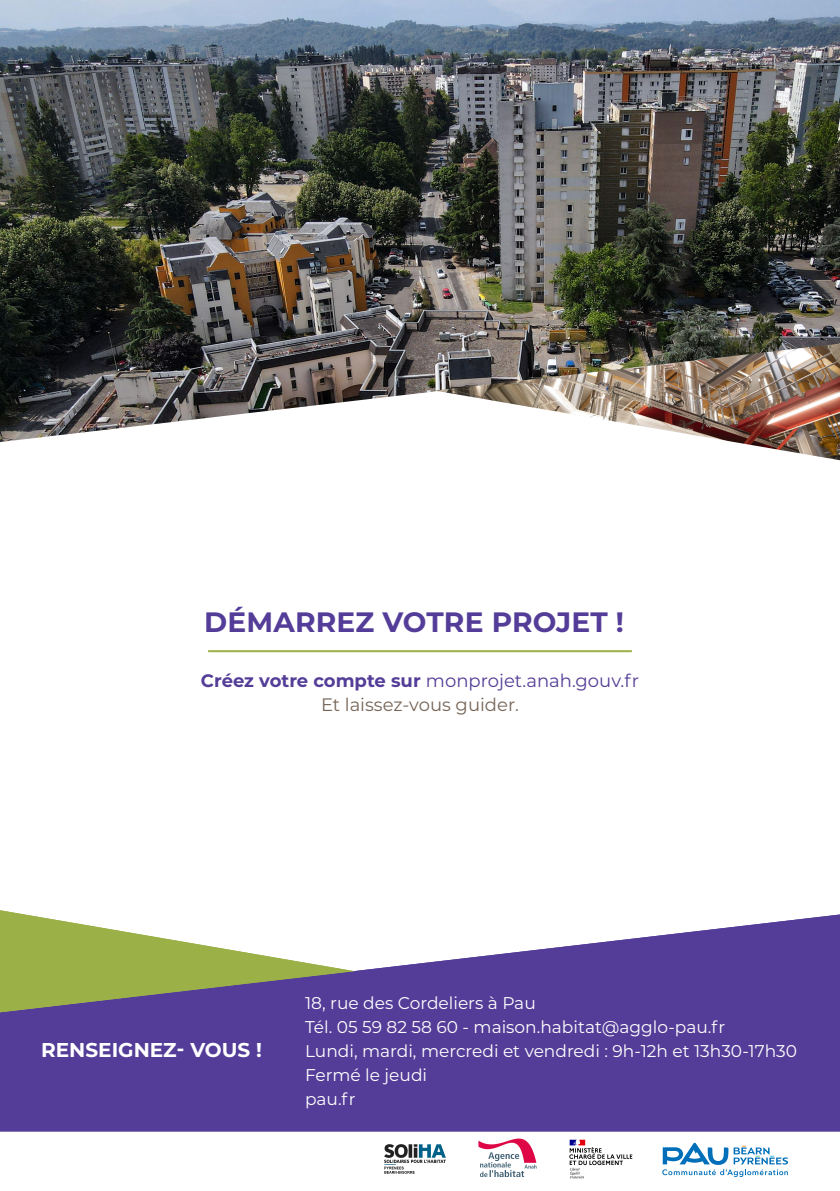
<style>
.page{position:relative;width:840px;height:1191px;background:#fff}
.page>*{position:absolute;margin:0;border:0;box-sizing:border-box;transform-origin:0 0}
.t1{font:700 28px "Montserrat";letter-spacing:.005em;color:#543d98}
.t2{font:700 20px "Montserrat";color:#fff}
.t3{font:18px/24px "Montserrat";color:#543d98;text-align:center}
.t4{font:17px/24px "Montserrat";color:#fff}
.s1{font-weight:700}
.s2{color:#776658}
</style>
<div class="page">
<svg style="left:662px;top:1142px;width:125px;height:35px"></svg>
<img style="left:478px;top:1138px;width:58px;height:38px">
<img style="left:384px;top:1144px;width:61px;height:30px">
<img style="left:569px;top:1139px;width:64px;height:40px">
<hr style="left:208px;top:650px;width:423px;height:2px;background:#9bb047">
<img style="left:0;top:0;width:839px;height:442px">
<svg style="left:0;top:914px;width:839px;height:217px;background:#644fa1"></svg>
<img style="left:434px;top:343px;width:405px;height:117px">
<svg style="left:0;top:910px;width:354px;height:102px"></svg>
<h1 class="t1" style="left:204px;top:602px;width:421px">DÉMARREZ VOTRE PROJET !</h1>
<p class="t3" style="left:201px;top:667px;width:439px"><span class="s1">Créez votre compte sur</span> monprojet.anah.gouv.fr<br><span class="s2">Et laissez-vous guider.</span></p>
<p class="t2" style="left:41px;top:1035px;width:222px">RENSEIGNEZ- VOUS !</p>
<p class="t4" style="left:305px;top:990px;width:493px">18, rue des Cordeliers à Pau<br>Tél. 05 59 82 58 60 - maison.habitat@agglo-pau.fr<br>Lundi, mardi, mercredi et vendredi : 9h-12h et 13h30-17h30<br>Fermé le jeudi<br>pau.fr</p>
</div>
